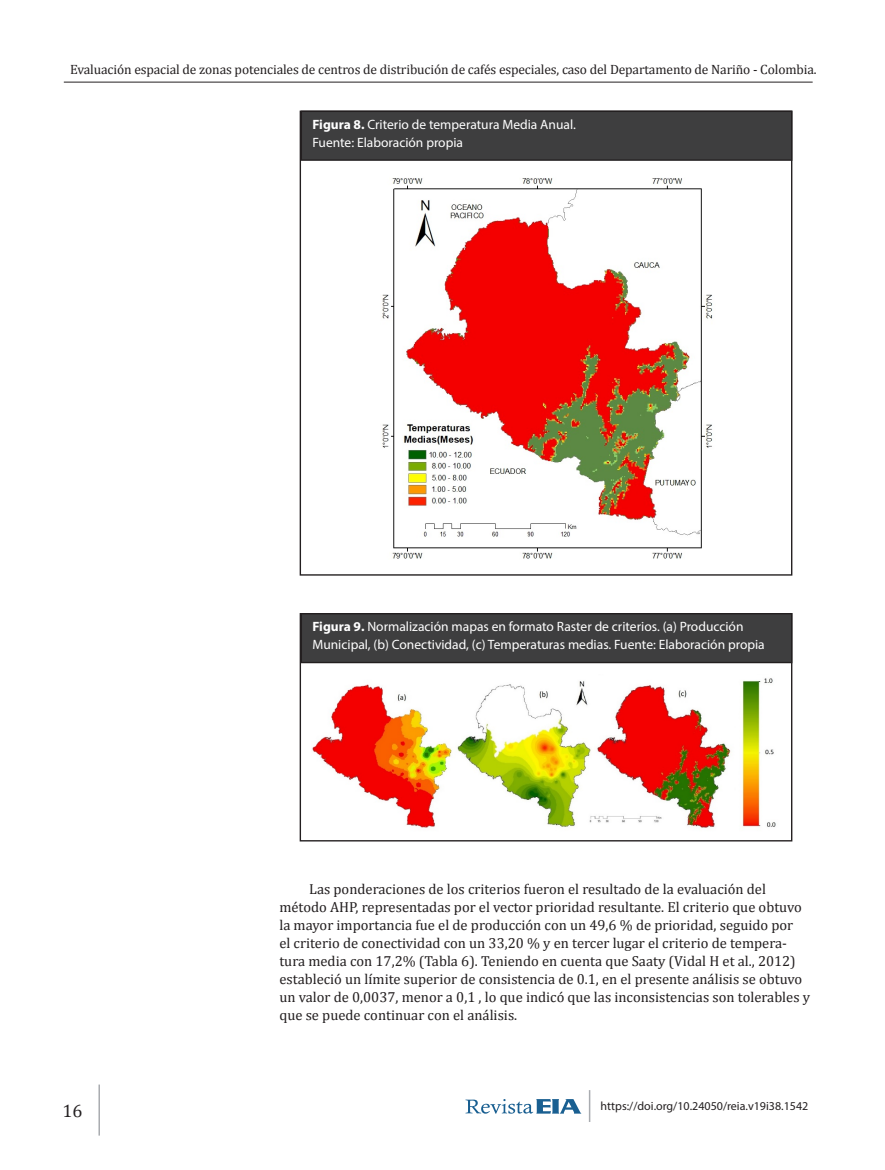
<style>
.page{position:relative;width:885px;height:1170px;background:#fff}
.page>*{position:absolute;margin:0;border:0;box-sizing:border-box;transform-origin:0 0}
.t1{font:18px "Cambria";color:#231f20}
.Cuerpo_de_texto{font:14.55px/18px "Cambria";color:#231f20}
.t2{font:13.5px/18px "Myriad Pro";color:#fff}
.t3{font:13.5px "Cambria";letter-spacing:-.01em;color:#231f20}
.t4{font:12px "Myriad Pro";color:#231f20}
.s1{font-weight:700}
</style>
<div class="page">
<hr style="left:98px;top:1084px;width:2px;height:51px;background:#a9acb0">
<svg style="left:465px;top:1099px;width:116px;height:14px"></svg>
<hr style="left:64px;top:82px;width:748px;height:1px;background:#231f20">
<hr style="left:588px;top:1089px;width:2px;height:32px;background:#a9acb0">
<img style="left:382px;top:178px;width:331px;height:381px">
<div style="left:301px;top:111px;width:490px;height:49px;background:#3e3e3f"></div>
<div style="left:300px;top:111px;width:492px;height:50px;border:1px solid #231f20"></div>
<div style="left:301px;top:613px;width:490px;height:49px;background:#3e3e3f"></div>
<div style="left:300px;top:613px;width:492px;height:50px;border:1px solid #231f20"></div>
<img style="left:312px;top:678px;width:464px;height:150px">
<p class="t3" style="left:70px;top:61px;width:747px">Evaluación espacial de zonas potenciales de centros de distribución de cafés especiales, caso del Departamento de Nariño - Colombia.</p>
<p class="t2" style="left:312px;top:115px;width:265px"><span class="s1">Figura 8.</span> Criterio de temperatura Media Anual.<br>Fuente: Elaboración propia</p>
<p class="t2" style="left:312px;top:617px;width:454px"><span class="s1">Figura 9.</span> Normalización mapas en formato Raster de criterios. (a) Producción<br>Municipal, (b) Conectividad, (c) Temperaturas medias. Fuente: Elaboración propia</p>
<p class="Cuerpo_de_texto" style="left:279px;top:880px;width:532px;text-indent:30px">Las ponderaciones de los criterios fueron el resultado de la evaluación del método AHP, representadas por el vector prioridad resultante. El criterio que obtuvo la mayor importancia fue el de producción con un 49,6 % de prioridad, seguido por<br>el criterio de conectividad con un 33,20 % y en tercer lugar el criterio de tempera&shy;tura media con 17,2% (Tabla 6). Teniendo en cuenta que Saaty (Vidal H et al., 2012) estableció un límite superior de consistencia de 0.1, en el presente análisis se obtuvo un valor de 0,0037, menor a 0,1 , lo que indicó que las inconsistencias son tolerables y que se puede continuar con el análisis.</p>
<p class="t1" style="left:62px;top:1099px;width:21px">16</p>
<p class="t4" style="left:600px;top:1098px;width:209px">https://doi.org/10.24050/reia.v19i38.1542</p>
</div>
